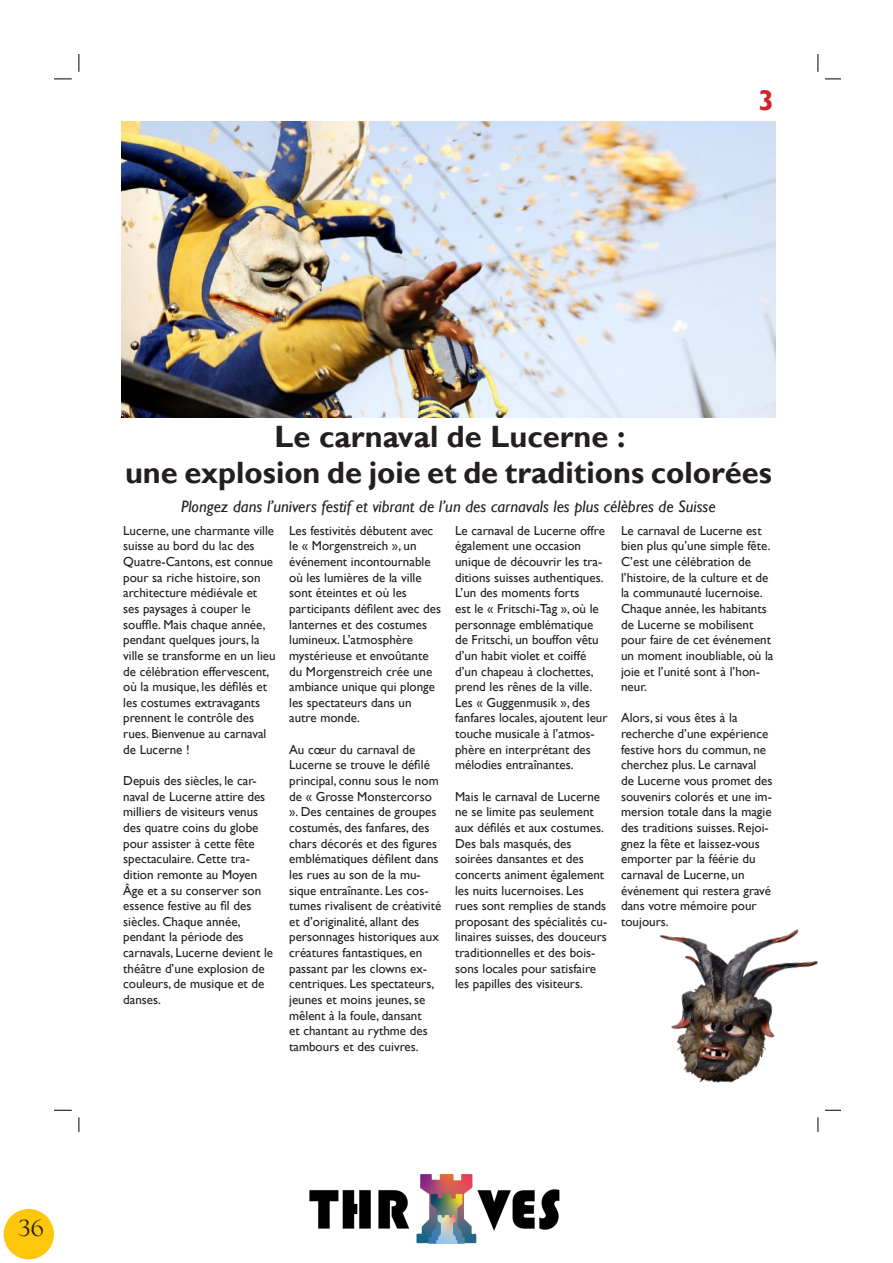
<style>
.page{position:relative;width:893px;height:1263px;background:#fff}
.page>*{position:absolute;margin:0;border:0;box-sizing:border-box;transform-origin:0 0}
.t1{font:700 30.75px/36.9px "Gill Sans";color:#231f20;text-align:center}
.t2{font:700 28.5px "Gill Sans";color:#d1232a}
.t3{font:22.5px "Felix Titling";color:#231f20}
.t4{font:italic 16.65px "Gill Sans";color:#231f20}
.t5{font:13.05px/15.6px "Gill Sans";color:#231f20}
</style>
<div class="page">
<img style="left:310px;top:1174px;width:250px;height:70px">
<div style="left:4px;top:1209px;width:50px;height:50px;background:#fec70c;border-radius:50%"></div>
<img style="left:122px;top:122px;width:653px;height:295px">
<img style="left:660px;top:929px;width:158px;height:154px">
<svg style="left:54px;top:78px;width:18px;height:2px"></svg>
<svg style="left:825px;top:78px;width:15px;height:2px"></svg>
<svg style="left:54px;top:1109px;width:18px;height:2px"></svg>
<svg style="left:825px;top:1109px;width:15px;height:2px"></svg>
<svg style="left:78px;top:54px;width:2px;height:18px"></svg>
<svg style="left:78px;top:1117px;width:2px;height:14px"></svg>
<svg style="left:817px;top:54px;width:2px;height:18px"></svg>
<svg style="left:817px;top:1117px;width:2px;height:14px"></svg>
<p class="t2" style="left:759px;top:84px;width:17px">3</p>
<h3 class="t3" style="left:18px;top:1215px;width:27px">36</h3>
<p class="t1" style="left:125px;top:418px;width:648px">Le carnaval de Lucerne :<br>une explosion de joie et de traditions colorées</p>
<p class="t4" style="left:181px;top:496px;width:536px">Plongez dans l’univers festif et vibrant de l’un des carnavals les plus célèbres de Suisse</p>
<p class="t5" style="left:123px;top:523px;width:154px">Lucerne, une charmante ville suisse au bord du lac des<br>Quatre-Cantons, est connue pour sa riche histoire, son architecture médiévale et ses paysages à couper le souffle. Mais chaque année, pendant quelques jours, la ville se transforme en un lieu de célébration effervescent, où la musique, les défilés et les costumes extravagants prennent le contrôle des rues. Bienvenue au carnaval de Lucerne !</p>
<p class="t5" style="left:123px;top:773px;width:151px">Depuis des siècles, le car&shy;naval de Lucerne attire des milliers de visiteurs venus des quatre coins du globe pour assister à cette fête spectaculaire. Cette tra&shy;dition remonte au Moyen<br>Âge et a su conserver son essence festive au fil des siècles. Chaque année, pendant la période des carnavals, Lucerne devient le théâtre d’une explosion de couleurs, de musique et de danses.</p>
<p class="t5" style="left:289px;top:523px;width:153px">Les festivités débutent avec le « Morgenstreich », un événement incontournable où les lumières de la ville sont éteintes et où les participants défilent avec des lanternes et des costumes lumineux. L’atmosphère mystérieuse et envoûtante du Morgenstreich crée une ambiance unique qui plonge les spectateurs dans un autre monde.</p>
<p class="t5" style="left:289px;top:742px;width:154px">Au cœur du carnaval de<br>Lucerne se trouve le défilé principal, connu sous le nom de « Grosse Monstercorso ». Des centaines de groupes costumés, des fanfares, des chars décorés et des figures emblématiques défilent dans les rues au son de la mu&shy;sique entraînante. Les cos&shy;tumes rivalisent de créativité et d’originalité, allant des personnages historiques aux créatures fantastiques, en passant par les clowns ex&shy;centriques. Les spectateurs, jeunes et moins jeunes, se mêlent à la foule, dansant<br>et chantant au rythme des tambours et des cuivres.</p>
<p class="t5" style="left:455px;top:523px;width:154px">Le carnaval de Lucerne offre également une occasion unique de découvrir les tra&shy;ditions suisses authentiques.<br>L’un des moments forts<br>est le « Fritschi-Tag », où le personnage emblématique de Fritschi, un bouffon vêtu d’un habit violet et coiffé d’un chapeau à clochettes, prend les rênes de la ville.<br>Les « Guggenmusik », des fanfares locales, ajoutent leur touche musicale à l’atmos&shy;phère en interprétant des mélodies entraînantes.</p>
<p class="t5" style="left:455px;top:789px;width:154px">Mais le carnaval de Lucerne ne se limite pas seulement aux défilés et aux costumes.<br>Des bals masqués, des soirées dansantes et des concerts animent également les nuits lucernoises. Les rues sont remplies de stands proposant des spécialités cu&shy;linaires suisses, des douceurs traditionnelles et des bois&shy;sons locales pour satisfaire les papilles des visiteurs.</p>
<p class="t5" style="left:621px;top:523px;width:154px">Le carnaval de Lucerne est bien plus qu’une simple fête.<br>C’est une célébration de l’histoire, de la culture et de la communauté lucernoise.<br>Chaque année, les habitants de Lucerne se mobilisent pour faire de cet événement un moment inoubliable, où la joie et l’unité sont à l’hon&shy;neur.</p>
<p class="t5" style="left:621px;top:710px;width:153px">Alors, si vous êtes à la recherche d’une expérience festive hors du commun, ne cherchez plus. Le carnaval de Lucerne vous promet des souvenirs colorés et une im&shy;mersion totale dans la magie des traditions suisses. Rejoi&shy;gnez la fête et laissez-vous emporter par la féérie du carnaval de Lucerne, un événement qui restera gravé dans votre mémoire pour toujours.</p>
</div>
